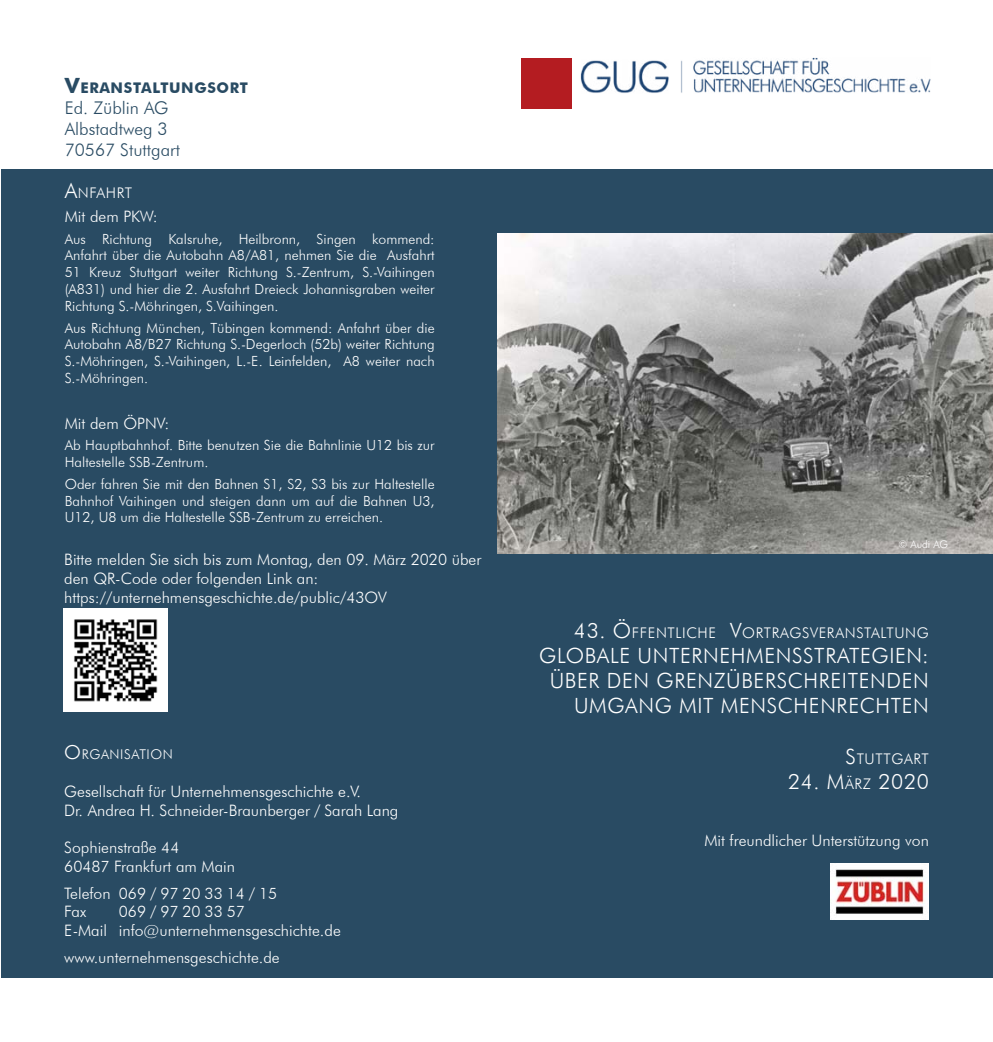
<style>
.page{position:relative;width:993px;height:1042px;background:#fff}
.page>*{position:absolute;margin:0;border:0;box-sizing:border-box;transform-origin:0 0}
.t1{font:300 21px "Futura BT";letter-spacing:.03em;color:#fff}
.t2{font:300 21px "Futura BT";letter-spacing:.03em;color:#fff}
.t3{font:300 17.5px/21px "Futura BT";color:#294b63}
.t4{font:300 15.75px/18.9px "Futura BT";color:#fff}
.t5{font:300 14.7px "Futura BT";letter-spacing:.045em;color:#fff}
.t6{font:700 14.7px "Futura BT";letter-spacing:.045em;color:#294b63}
.t7{font:300 14px/16.8px "Futura BT";color:#fff;text-align:justify}
.t8{font:300 13.47px "Futura BT";letter-spacing:.045em;color:#fff}
.t9{font:300 10.5px "Futura BT";color:#fff}
.s1{font-size:21px}
.s2{font-size:19.25px}
.s3{font-size:14.7px}
</style>
<div class="page">
<div style="left:1px;top:169px;width:991px;height:808px;background:#294b63"></div>
<div style="left:521px;top:58px;width:51px;height:51px;background:#b41c21"></div>
<img style="left:830px;top:863px;width:98px;height:56px">
<img style="left:580px;top:57px;width:351px;height:36px">
<img style="left:64px;top:608px;width:103px;height:104px">
<img style="left:497px;top:233px;width:495px;height:320px">
<p class="t6" style="left:65px;top:79px;width:185px"><span class="s1">V</span>ERANSTALTUNGSORT</p>
<p class="t3" style="left:65px;top:97px;width:117px">Ed. Züblin AG<br>Albstadtweg 3<br>70567 Stuttgart</p>
<p class="t5" style="left:65px;top:184px;width:69px"><span class="s1">A</span>NFAHRT</p>
<p class="t4" style="left:65px;top:207px;width:95px">Mit dem PKW:</p>
<p class="t7" style="left:65px;top:230px;width:371px">Aus Richtung Kalsruhe, Heilbronn, Singen kommend:<br>Anfahrt über die Autobahn A8/A81, nehmen Sie die Ausfahrt 51 Kreuz Stuttgart weiter Richtung S.-Zentrum, S.-Vaihingen (A831) und hier die 2. Ausfahrt Dreieck Johannisgraben weiter Richtung S.-Möhringen, S.Vaihingen.</p>
<p class="t7" style="left:65px;top:319px;width:371px">Aus Richtung München, Tübingen kommend: Anfahrt über die Autobahn A8/B27 Richtung S.-Degerloch (52b) weiter Richtung S.-Möhringen, S.-Vaihingen, L.-E. Leinfelden, A8 weiter nach S.-Möhringen.</p>
<p class="t4" style="left:65px;top:413px;width:106px">Mit dem ÖPNV:</p>
<p class="t7" style="left:65px;top:437px;width:371px">Ab Hauptbahnhof. Bitte benutzen Sie die Bahnlinie U12 bis zur<br>Haltestelle SSB-Zentrum.</p>
<p class="t7" style="left:65px;top:475px;width:371px">Oder fahren Sie mit den Bahnen S1, S2, S3 bis zur Haltestelle Bahnhof Vaihingen und steigen dann um auf die Bahnen U3, U12, U8 um die Haltestelle SSB-Zentrum zu erreichen.</p>
<p class="t4" style="left:64px;top:550px;width:418px">Bitte melden Sie sich bis zum Montag, den 09. März 2020 über den QR-Code oder folgenden Link an: https://unternehmensgeschichte.de/public/43OV</p>
<p class="t8" style="left:64px;top:746px;width:110px"><span class="s2">O</span>RGANISATION</p>
<p class="t4" style="left:64px;top:781px;width:335px">Gesellschaft für Unternehmensgeschichte e.V.<br>Dr. Andrea H. Schneider-Braunberger / Sarah Lang</p>
<p class="t4" style="left:64px;top:838px;width:172px">Sophienstraße 44<br>60487 Frankfurt am Main</p>
<p class="t4" style="left:64px;top:883px;width:214px">Telefon 069 / 97 20 33 14 / 15<br>Fax</p>
<p class="t4" style="left:64px;top:902px;width:278px;text-indent:55px">069 / 97 20 33 57<br>E-Mail info@unternehmensgeschichte.de</p>
<p class="t4" style="left:64px;top:947px;width:217px">www.unternehmensgeschichte.de</p>
<p class="t9" style="left:898px;top:538px;width:51px">© Audi AG</p>
<p class="t5" style="left:573px;top:623px;width:356px"><span class="s1">43. Ö</span>FFENTLICHE <span class="s1">V</span>ORTRAGSVERANSTALTUNG</p>
<h1 class="t1" style="left:539px;top:642px;width:57px">Globale</h1>
<h1 class="t1" style="left:637px;top:642px;width:96px">Unternehme</h1>
<h1 class="t1" style="left:775px;top:642px;width:75px">nsstrateg</h1>
<h1 class="t1" style="left:889px;top:642px;width:41px">ien:</h1>
<h1 class="t1" style="left:549px;top:668px;width:190px">Über den grenzübe</h1>
<h1 class="t1" style="left:764px;top:668px;width:165px">rschreitenden</h1>
<h1 class="t1" style="left:574px;top:693px;width:33px">Umga</h1>
<h1 class="t1" style="left:638px;top:693px;width:249px">ng mit Menschenrechte</h1>
<h1 class="t1" style="left:912px;top:693px;width:17px">n</h1>
<p class="t5" style="left:845px;top:749px;width:85px"><span class="s1">S</span>TUTTGART</p>
<h1 class="t2" style="left:787px;top:768px;width:142px">24. M<span class="s3">ÄRZ</span> 2020</h1>
<p class="t4" style="left:704px;top:830px;width:226px">Mit freundlicher Unterstützung von</p>
</div>
